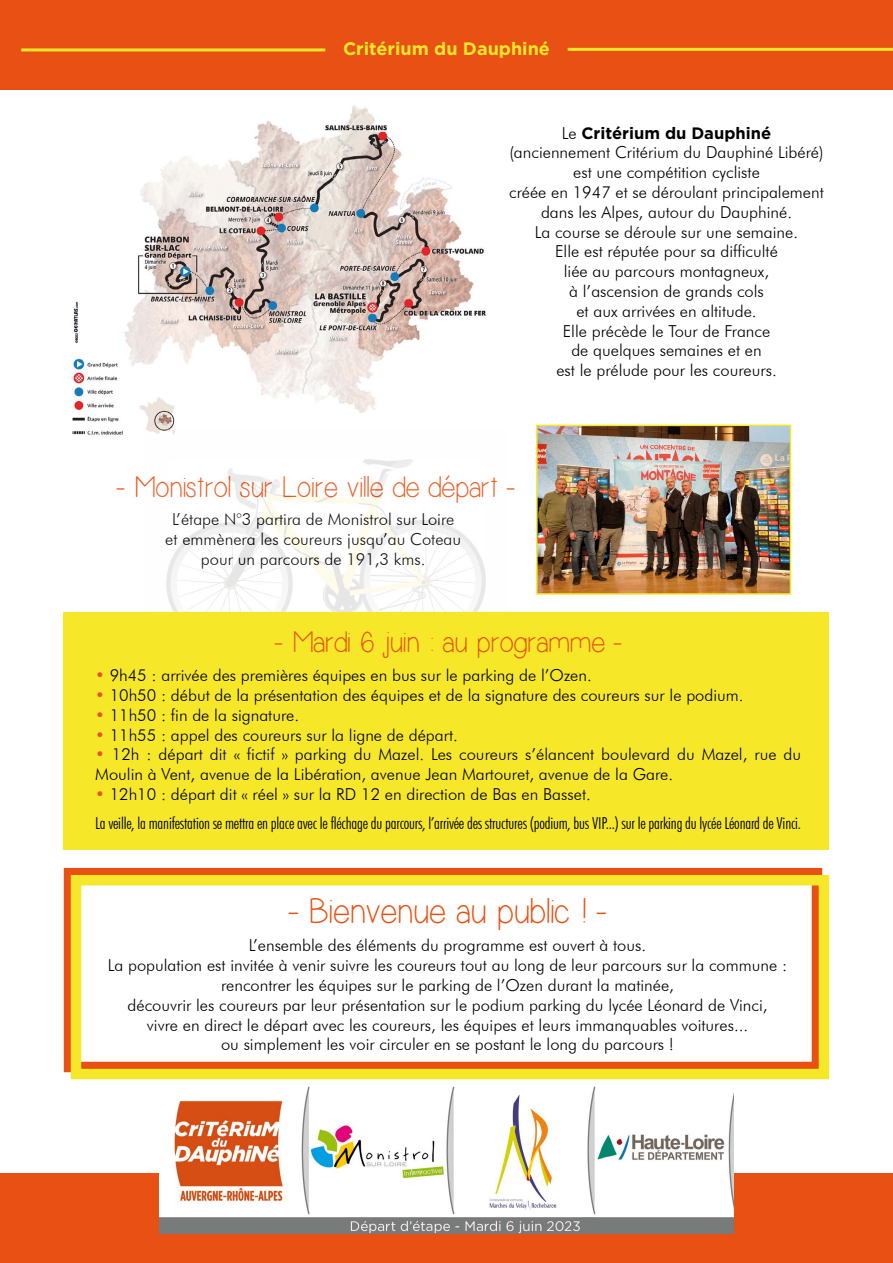
<style>
.page{position:relative;width:893px;height:1263px;background:#fff}
.page>*{position:absolute;margin:0;border:0;box-sizing:border-box;transform-origin:0 0}
.t1{font:36px "Simplicity";color:#e85113}
.t2{font:30px "Simplicity";color:#e85113}
.t3{font:700 18px "Gotham";color:#f6e829}
.t4{font:300 16.5px/19.8px "Futura BT";color:#000;text-align:center}
.t5{font:300 condensed 16.5px/28.8px "Futura BT";letter-spacing:-.01em;color:#000}
.t6{font:700 16.5px "Gotham";color:#000}
.s1{font-family:"Futura BT";font-weight:300}
.s2{color:#e85113}
.s3{font-stretch:normal;color:#e85113}
.s4{font-stretch:normal}
</style>
<div class="page">
<div style="left:64px;top:868px;width:758px;height:204px;border:10px solid #e85113"></div>
<div style="left:71px;top:875px;width:758px;height:204px;border:10px solid #f6e829"></div>
<div style="left:0;top:0;width:893px;height:89px;background:#e85113"></div>
<div style="left:0;top:1174px;width:893px;height:89px;background:#e85113"></div>
<img style="left:159px;top:1087px;width:575px;height:147px">
<hr style="left:21px;top:48px;width:304px;height:3px;background:#f6e829">
<hr style="left:568px;top:48px;width:325px;height:3px;background:#f6e829">
<img style="left:69px;top:105px;width:417px;height:330px">
<img style="left:539px;top:428px;width:249px;height:164px">
<div style="left:536px;top:425px;width:255px;height:170px;border:2px solid #f6e829"></div>
<img style="left:146px;top:429px;width:340px;height:183px">
<div style="left:64px;top:612px;width:765px;height:238px;background:#f6e829"></div>
<p class="t3" style="left:343px;top:37px;width:208px">Critérium du Dauphiné</p>
<p class="t6" style="left:562px;top:122px;width:211px"><span class="s1">Le</span> Critérium du Dauphiné</p>
<p class="t4" style="left:509px;top:142px;width:316px">(anciennement Critérium du Dauphiné Libéré) est une compétition cycliste<br>créée en 1947 et se déroulant principalement dans les Alpes, autour du Dauphiné.<br>La course se déroule sur une semaine.<br>Elle est réputée pour sa difficulté<br>liée au parcours montagneux,<br>à l’ascension de grands cols<br>et aux arrivées en altitude.<br>Elle précède le Tour de France<br>de quelques semaines et en<br>est le prélude pour les coureurs.</p>
<h2 class="t2" style="left:116px;top:471px;width:400px">- Monistrol sur Loire ville de départ -</h2>
<p class="t4" style="left:165px;top:509px;width:297px">L’étape N°3 partira de Monistrol sur Loire et emmènera les coureurs jusqu’au Coteau pour un parcours de 191,3 kms.</p>
<h2 class="t2" style="left:274px;top:627px;width:349px">- Mardi 6 juin : au programme -</h2>
<p class="t4" style="left:95px;top:665px;width:498px"><span class="s2">•</span> 9h45 : arrivée des premières équipes en bus sur le parking de l’Ozen.</p>
<p class="t4" style="left:95px;top:685px;width:650px"><span class="s2">•</span> 10h50 : début de la présentation des équipes et de la signature des coureurs sur le podium.</p>
<p class="t4" style="left:95px;top:705px;width:205px"><span class="s2">•</span> 11h50 : fin de la signature.</p>
<p class="t4" style="left:95px;top:725px;width:364px"><span class="s2">•</span> 11h55 : appel des coureurs sur la ligne de départ.</p>
<p class="t4" style="left:95px;top:744px;width:707px;text-align:left"><span class="s2">•</span> 12h : départ dit « fictif » parking du Mazel. Les coureurs s’élancent boulevard du Mazel, rue du<br>Moulin à Vent, avenue de la Libération, avenue Jean Martouret, avenue de la Gare.</p>
<p class="t5" style="left:95px;top:779px;width:707px"><span class="s3">•</span> <span class="s4">12h10 : départ dit « réel » sur la RD 12 en direction de Bas en Basset.<br></span>La veille, la manifestation se mettra en place avec le fléchage du parcours, l’arrivée des structures (podium, bus VIP...) sur le parking du lycée Léonard de Vinci.</p>
<h1 class="t1" style="left:289px;top:892px;width:319px">- Bienvenue au public ! -</h1>
<p class="t4" style="left:108px;top:935px;width:681px">L’ensemble des éléments du programme est ouvert à tous.<br>La population est invitée à venir suivre les coureurs tout au long de leur parcours sur la commune : rencontrer les équipes sur le parking de l’Ozen durant la matinée,<br>découvrir les coureurs par leur présentation sur le podium parking du lycée Léonard de Vinci,<br>vivre en direct le départ avec les coureurs, les équipes et leurs immanquables voitures...<br>ou simplement les voir circuler en se postant le long du parcours !</p>
</div>
